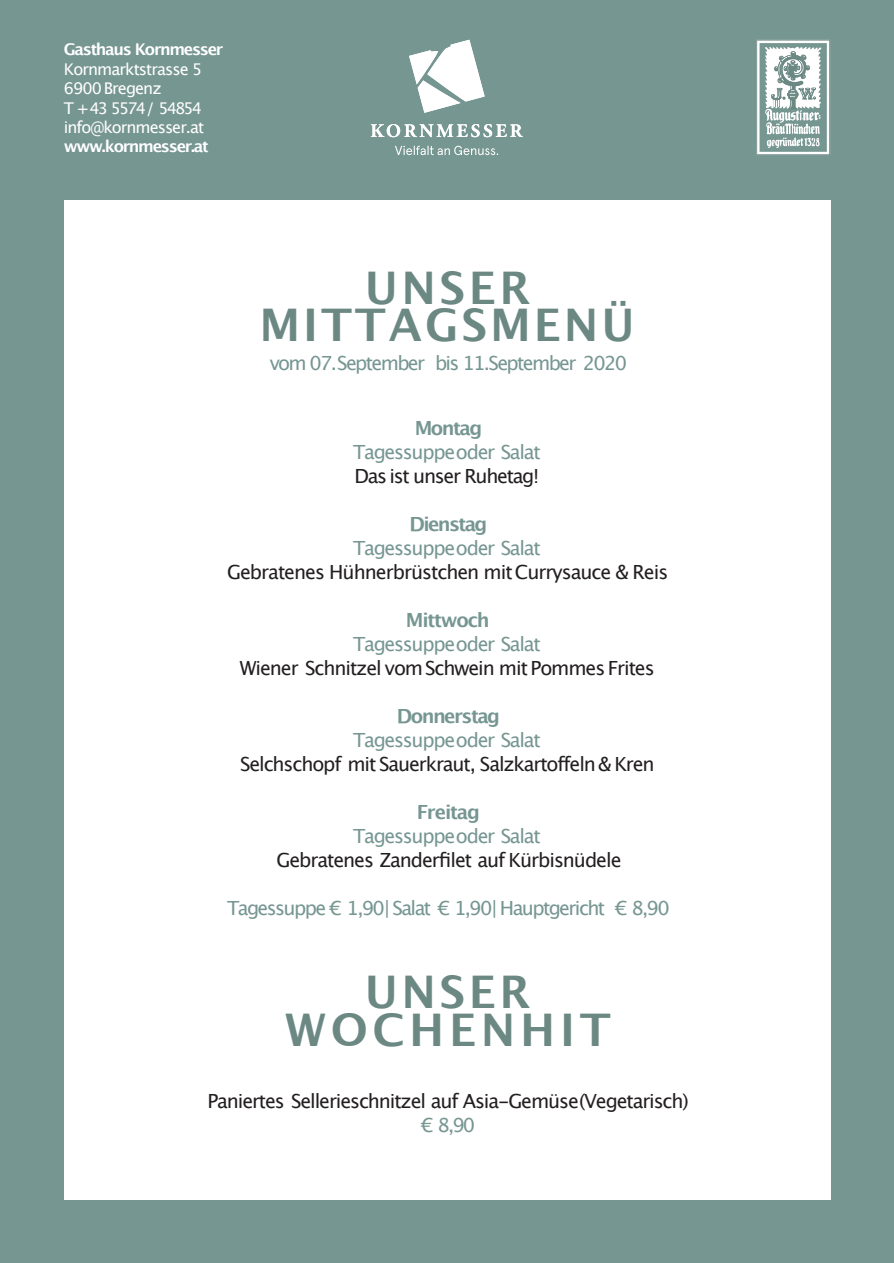
<style>
.page{position:relative;width:894px;height:1263px;background:#fff}
.page>*{position:absolute;margin:0;border:0;box-sizing:border-box;transform-origin:0 0}
.t1{font:700 45px/37.5px "Lucida Grande";letter-spacing:.075em;color:#6c8883;text-align:center}
.t2{font:700 45px/37.5px "Lucida Grande";letter-spacing:.105em;color:#6c8883;text-align:center}
.t3{font:19.5px "Lucida Grande";letter-spacing:-.055em;color:#231f20}
.t4{font:19.5px "Lucida Grande";letter-spacing:-.065em;color:#769691}
.t5{font:19.5px "Lucida Grande";letter-spacing:-.085em;color:#769691}
.t6{font:700 19.5px "Lucida Grande";letter-spacing:-.08em;color:#769691}
.t7{font:700 19.5px "Lucida Grande";letter-spacing:-.06em;color:#769691}
.t8{font:16.2px/19.4px "Lucida Grande";letter-spacing:-.055em;color:#fff}
.t9{font:700 16.2px "Lucida Grande";letter-spacing:-.08em;color:#fff}
</style>
<div class="page">
<div style="left:0;top:0;width:893px;height:1263px;background:#769691"></div>
<svg style="left:409px;top:40px;width:75px;height:73px"></svg>
<svg style="left:370px;top:124px;width:152px;height:13px"></svg>
<svg style="left:395px;top:146px;width:103px;height:9px"></svg>
<svg style="left:756px;top:40px;width:73px;height:115px"></svg>
<div style="left:64px;top:200px;width:765px;height:999px;background:#fff"></div>
<p class="t9" style="left:64px;top:43px;width:161px">Gasthaus Kornmesser</p>
<p class="t8" style="left:64px;top:60px;width:142px">Kornmarktstrasse 5<br>6900 Bregenz<br>T +43 5574/ 54854 info@kornmesser.at</p>
<p class="t9" style="left:64px;top:140px;width:146px">www.kornmesser.at</p>
<h1 class="t1" style="left:259px;top:272px;width:376px">UNSER<br>MITTAGSMENÜ</h1>
<p class="t5" style="left:269px;top:355px;width:359px">vom 07.September bis 11.September 2020</p>
<p class="t6" style="left:414px;top:420px;width:69px">Montag</p>
<p class="t4" style="left:353px;top:444px;width:189px">Tagessuppeoder Salat</p>
<p class="t3" style="left:354px;top:468px;width:186px">Das ist unser Ruhetag!</p>
<p class="t6" style="left:409px;top:516px;width:79px">Dienstag</p>
<p class="t4" style="left:353px;top:540px;width:189px">Tagessuppeoder Salat</p>
<p class="t3" style="left:227px;top:564px;width:442px">Gebratenes Hühnerbrüstchen mit Currysauce &amp; Reis</p>
<p class="t6" style="left:406px;top:612px;width:85px">Mittwoch</p>
<p class="t4" style="left:353px;top:636px;width:189px">Tagessuppeoder Salat</p>
<p class="t3" style="left:240px;top:660px;width:416px">Wiener Schnitzel vomSchwein mit Pommes Frites</p>
<p class="t6" style="left:397px;top:708px;width:105px">Donnerstag</p>
<p class="t4" style="left:353px;top:732px;width:189px">Tagessuppeoder Salat</p>
<p class="t3" style="left:240px;top:756px;width:416px">Selchschopf mit Sauerkraut, Salzkartoffeln &amp; Kren</p>
<p class="t7" style="left:417px;top:804px;width:65px">Freitag</p>
<p class="t4" style="left:353px;top:828px;width:189px">Tagessuppeoder Salat</p>
<p class="t3" style="left:276px;top:852px;width:346px">Gebratenes Zanderfilet auf Kürbisnüdele</p>
<p class="t4" style="left:227px;top:900px;width:444px">Tagessuppe € 1,90| Salat € 1,90| Hauptgericht € 8,90</p>
<h1 class="t2" style="left:285px;top:976px;width:327px">UNSER<br>WOCHENHIT</h1>
<p class="t3" style="left:207px;top:1092px;width:482px">Paniertes Sellerieschnitzel auf Asia-Gemüse(Vegetarisch)</p>
<p class="t4" style="left:421px;top:1116px;width:56px">€ 8,90</p>
</div>
